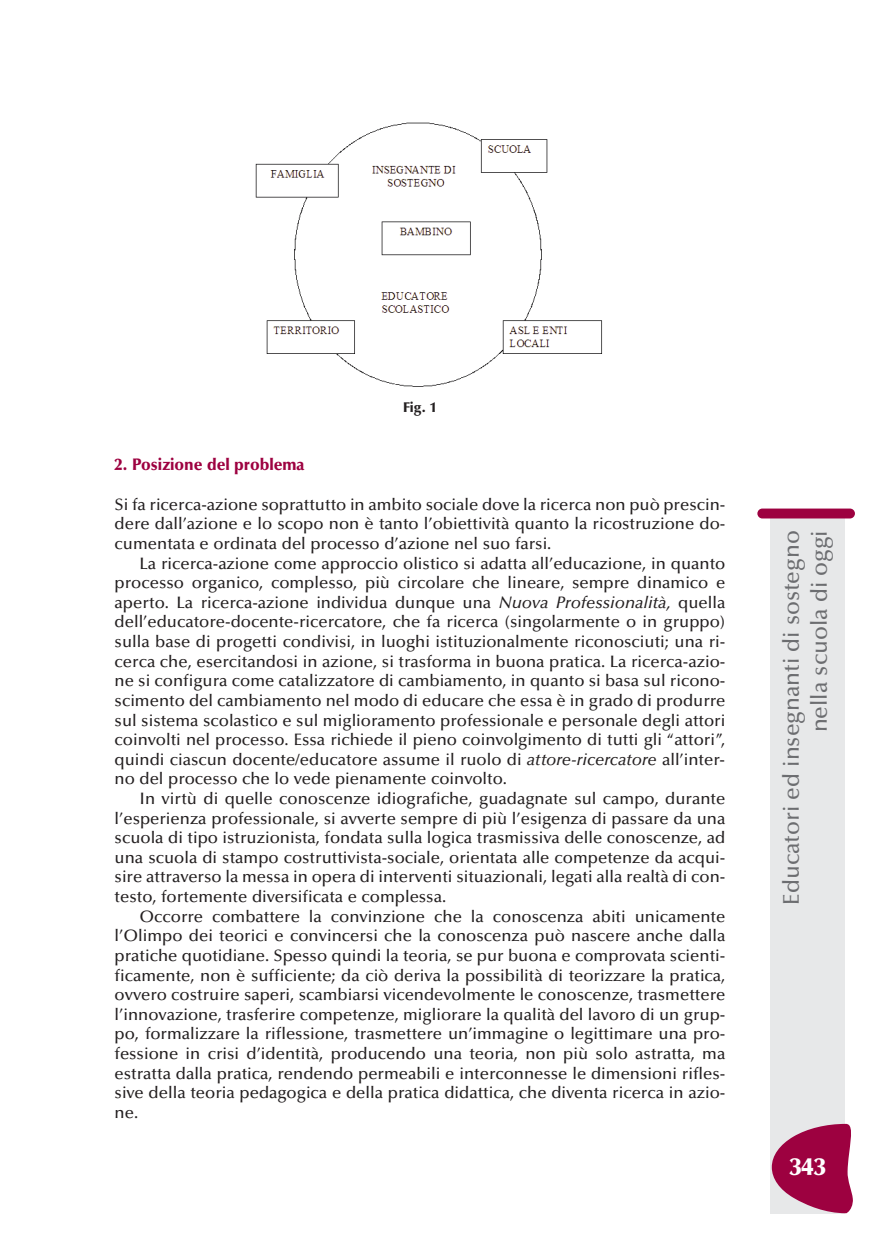
<style>
.page{position:relative;width:869px;height:1241px;background:#fff}
.page>*{position:absolute;margin:0;border:0;box-sizing:border-box;transform-origin:0 0}
.t1{font:900 24.5px "Optima";color:#fff}
.t2{font:500 22.75px/27.8px "Optima";color:#6c6d70;text-align:right}
.t3{font:500 16.62px/19.6px "Optima";color:#231f20;text-align:justify}
.t4{font:900 16.62px "Optima";color:#9d0140;scale:.95 1}
.t5{font:900 14px "Optima";color:#231f20}
.s1{font-style:italic}
</style>
<div class="page">
<img style="left:255px;top:123px;width:348px;height:264px">
<div style="left:770px;top:516px;width:74px;height:697px;background:#e7e8e9"></div>
<div style="left:757px;top:508px;width:97px;height:10px;background:#9d0140;border-radius:5px"></div>
<svg style="left:771px;top:1123px;width:82px;height:89px"></svg>
<p class="t5" style="left:403px;top:401px;width:35px">Fig. 1</p>
<p class="t4" style="left:115px;top:457px;width:201px">2. Posizione del problema</p>
<p class="t3" style="left:115px;top:496px;width:612px">Si fa ricerca-azione soprattutto in ambito sociale dove la ricerca non può prescin&shy;dere dall’azione e lo scopo non è tanto l’obiettività quanto la ricostruzione do&shy;cumentata e ordinata del processo d’azione nel suo farsi.</p>
<p class="t3" style="left:115px;top:555px;width:612px;text-indent:25px">La ricerca-azione come approccio olistico si adatta all’educazione, in quanto processo organico, complesso, più circolare che lineare, sempre dinamico e aperto. La ricerca-azione individua dunque una <span class="s1">Nuova Professionalità,</span> quella dell’educatore-docente-ricercatore, che fa ricerca (singolarmente o in gruppo) sulla base di progetti condivisi, in luoghi istituzionalmente riconosciuti; una ri&shy;cerca che, esercitandosi in azione, si trasforma in buona pratica. La ricerca-azio&shy;ne si configura come catalizzatore di cambiamento, in quanto si basa sul ricono&shy;scimento del cambiamento nel modo di educare che essa è in grado di produrre sul sistema scolastico e sul miglioramento professionale e personale degli attori coinvolti nel processo. Essa richiede il pieno coinvolgimento di tutti gli “attori”, quindi ciascun docente/educatore assume il ruolo di <span class="s1">attore-ricercatore</span> all’inter&shy;no del processo che lo vede pienamente coinvolto.</p>
<p class="t3" style="left:115px;top:790px;width:612px;text-indent:25px">In virtù di quelle conoscenze idiografiche, guadagnate sul campo, durante l’esperienza professionale, si avverte sempre di più l’esigenza di passare da una scuola di tipo istruzionista, fondata sulla logica trasmissiva delle conoscenze, ad una scuola di stampo costruttivista-sociale, orientata alle competenze da acqui&shy;sire attraverso la messa in opera di interventi situazionali, legati alla realtà di con&shy;testo, fortemente diversificata e complessa.</p>
<p class="t3" style="left:115px;top:907px;width:612px;text-indent:25px">Occorre combattere la convinzione che la conoscenza abiti unicamente l’Olimpo dei teorici e convincersi che la conoscenza può nascere anche dalla pratiche quotidiane. Spesso quindi la teoria, se pur buona e comprovata scienti&shy;ficamente, non è sufficiente; da ciò deriva la possibilità di teorizzare la pratica, ovvero costruire saperi, scambiarsi vicendevolmente le conoscenze, trasmettere l’innovazione, trasferire competenze, migliorare la qualità del lavoro di un grup&shy;po, formalizzare la riflessione, trasmettere un’immagine o legittimare una pro&shy;fessione in crisi d’identità, producendo una teoria, non più solo astratta, ma estratta dalla pratica, rendendo permeabili e interconnesse le dimensioni rifles&shy;sive della teoria pedagogica e della pratica didattica, che diventa ricerca in azio&shy;ne.</p>
<h2 class="t2" style="left:779px;top:904px;width:375px;rotate:-90deg">Educatori ed insegnanti di sostegno nella scuola di oggi</h2>
<h1 class="t1" style="left:789px;top:1156px;width:38px">343</h1>
</div>
